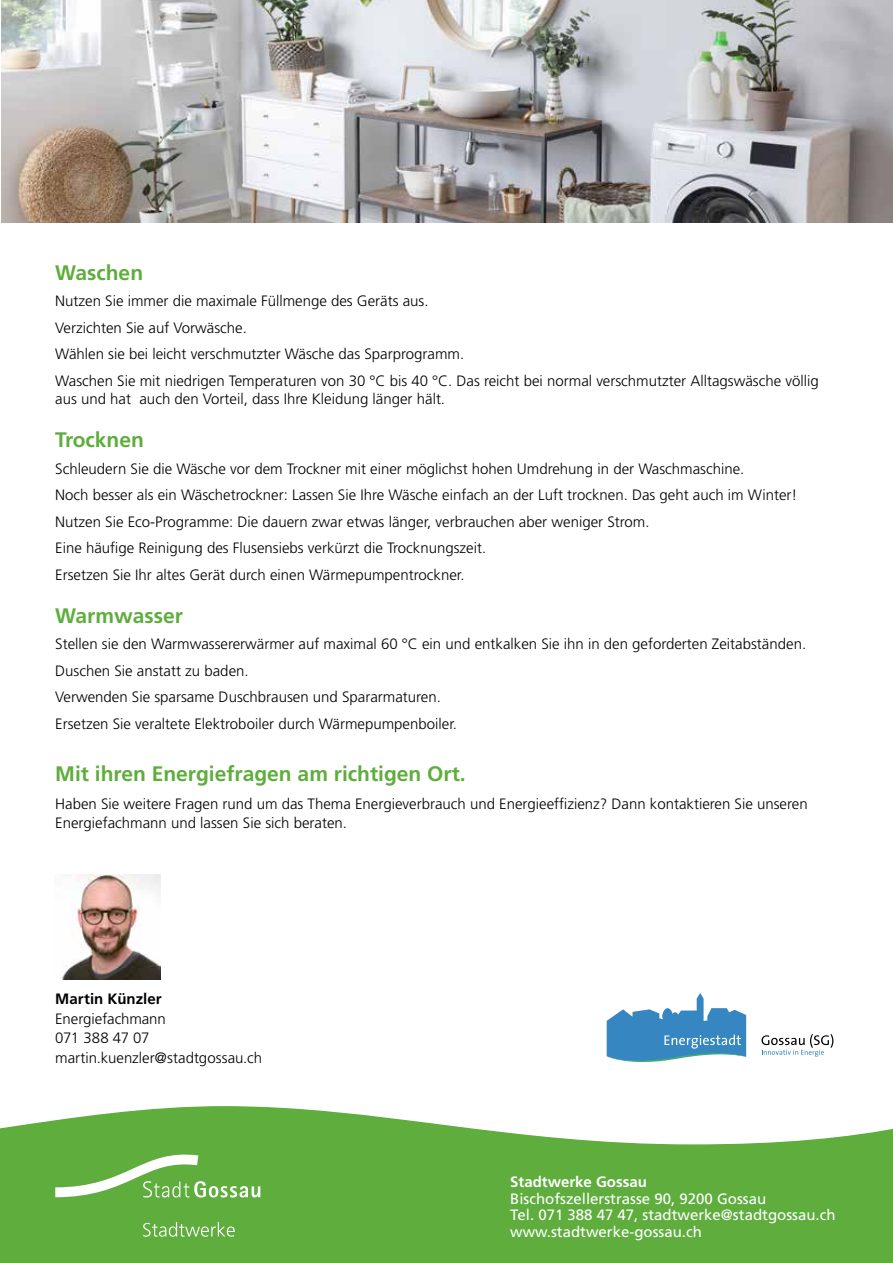
<style>
.page{position:relative;width:893px;height:1263px;background:#fff}
.page>*{position:absolute;margin:0;border:0;box-sizing:border-box;transform-origin:0 0}
.t1{font:700 21px "Frutiger LT Std";color:#5fad3d}
.t2{font:300 15px/26.5px "Frutiger LT Std";color:#000}
.t3{font:15px/16.5px "Frutiger LT Std";color:#fff}
.t4{font:700 15px "Frutiger LT Std";color:#fff}
.t5{font:700 15px "Frutiger LT Std";letter-spacing:.005em;color:#000}
</style>
<div class="page">
<img style="left:1px;top:0;width:892px;height:222px">
<svg style="left:0;top:1106px;width:893px;height:157px;background:#74b857"></svg>
<svg style="left:55px;top:1152px;width:205px;height:45px"></svg>
<svg style="left:143px;top:1222px;width:92px;height:15px"></svg>
<img style="left:62px;top:875px;width:99px;height:104px">
<svg style="left:607px;top:993px;width:139px;height:69px"></svg>
<svg style="left:761px;top:1034px;width:72px;height:23px"></svg>
<h1 class="t1" style="left:55px;top:260px;width:89px">Waschen</h1>
<p class="t2" style="left:55px;top:288px;width:765px">Nutzen Sie immer die maximale Füllmenge des Geräts aus.<br>Verzichten Sie auf Vorwäsche.<br>Wählen sie bei leicht verschmutzter Wäsche das Sparprogramm.<br>Waschen Sie mit niedrigen Temperaturen von 30 °C bis 40 °C. Das reicht bei normal verschmutzter Alltagswäsche völlig</p>
<p class="t2" style="left:55px;top:386px;width:391px">aus und hat auch den Vorteil, dass Ihre Kleidung länger hält.</p>
<h1 class="t1" style="left:55px;top:427px;width:90px">Trocknen</h1>
<p class="t2" style="left:55px;top:455px;width:744px">Schleudern Sie die Wäsche vor dem Trockner mit einer möglichst hohen Umdrehung in der Waschmaschine.<br>Noch besser als ein Wäschetrockner: Lassen Sie Ihre Wäsche einfach an der Luft trocknen. Das geht auch im Winter!<br>Nutzen Sie Eco-Programme: Die dauern zwar etwas länger, verbrauchen aber weniger Strom.<br>Eine häufige Reinigung des Flusensiebs verkürzt die Trocknungszeit.<br>Ersetzen Sie Ihr altes Gerät durch einen Wärmepumpentrockner.</p>
<h1 class="t1" style="left:55px;top:603px;width:129px">Warmwasser</h1>
<p class="t2" style="left:55px;top:631px;width:752px">Stellen sie den Warmwassererwärmer auf maximal 60 °C ein und entkalken Sie ihn in den geforderten Zeitabständen.<br>Duschen Sie anstatt zu baden.<br>Verwenden Sie sparsame Duschbrausen und Spararmaturen.<br>Ersetzen Sie veraltete Elektroboiler durch Wärmepumpenboiler.</p>
<h1 class="t1" style="left:55px;top:761px;width:412px">Mit ihren Energiefragen am richtigen Ort.</h1>
<p class="t2" style="left:55px;top:794px;width:754px;line-height:19.5px">Haben Sie weitere Fragen rund um das Thema Energieverbrauch und Energieeffizienz? Dann kontaktieren Sie unseren<br>Energiefachmann und lassen Sie sich beraten.</p>
<p class="t5" style="left:55px;top:990px;width:108px">Martin Künzler</p>
<p class="t2" style="left:55px;top:1009px;width:208px;line-height:19.5px">Energiefachmann<br>071 388 47 07 martin.kuenzler@stadtgossau.ch</p>
<p class="t4" style="left:510px;top:1173px;width:138px">Stadtwerke Gossau</p>
<p class="t3" style="left:510px;top:1190px;width:327px">Bischofszellerstrasse 90, 9200 Gossau<br>Tel. 071 388 47 47, stadtwerke@stadtgossau.ch www.stadtwerke-gossau.ch</p>
</div>
